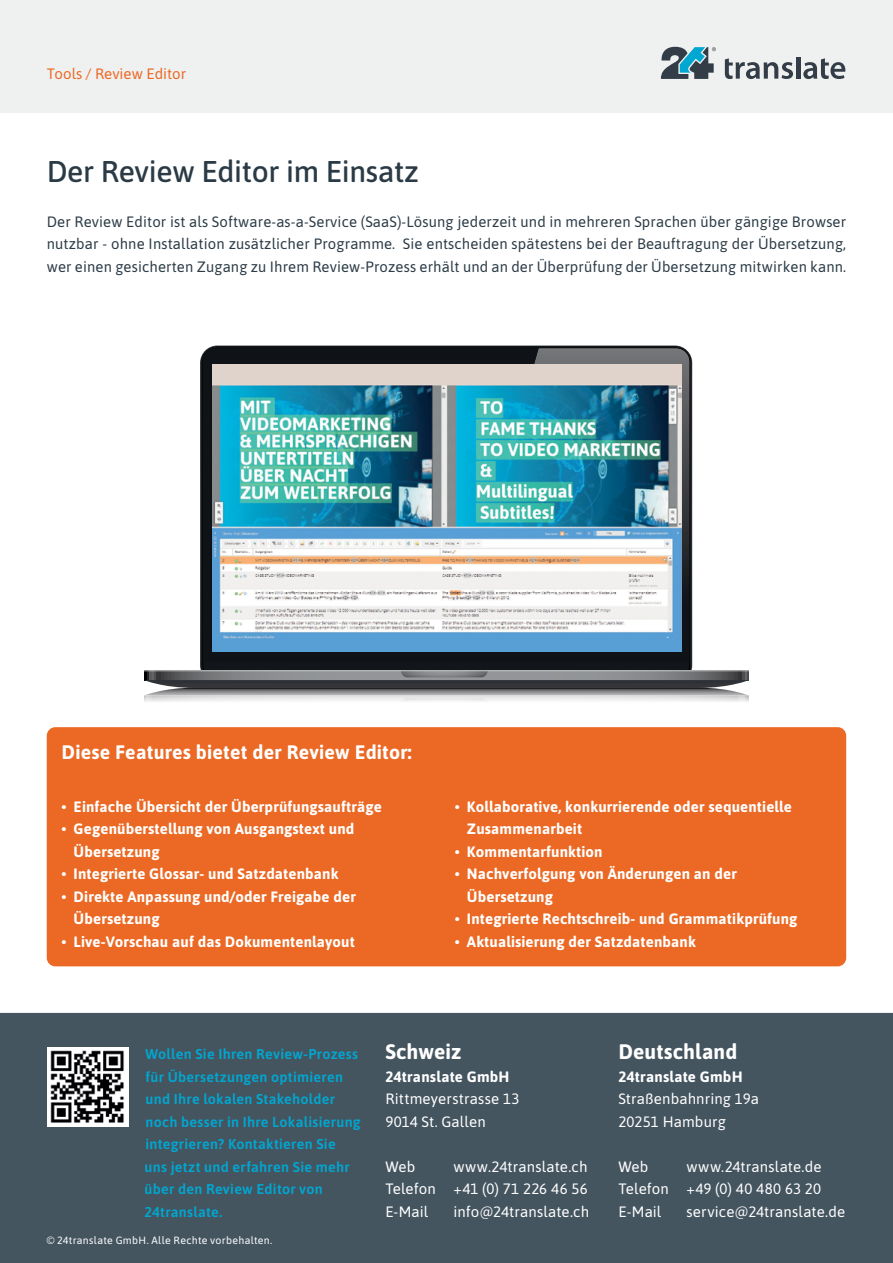
<style>
.page{position:relative;width:893px;height:1263px;background:#fff}
.page>*{position:absolute;margin:0;border:0;box-sizing:border-box;transform-origin:0 0}
.t1{font:500 30px "Asap";letter-spacing:-.01em;color:#2b3b46}
.t2{font:700 21px "Asap";letter-spacing:.005em;color:#fff}
.t3{font:700 19.5px "Asap";letter-spacing:.01em;color:#fff}
.t4{font:700 15px/22.5px "Asap";letter-spacing:.01em;color:#fff}
.t5{font:15px/22.5px "Asap";letter-spacing:.01em;color:#2b3b46;text-align:justify}
.t6{font:15px/22.5px "Asap";letter-spacing:.01em;color:#fff}
.t7{font:15px "Asap";color:#eb6924}
.t8{font:600 14.25px/22.5px "Asap";letter-spacing:.02em;color:#00a7d1}
.t9{font:10.5px "Asap";letter-spacing:.03em;color:#fff}
</style>
<div class="page">
<div style="left:202px;top:347px;width:489px;height:334px;background:#12161a;border-radius:16px"></div>
<hr style="left:144px;top:670px;width:605px;height:1px;background:#c2c3c3">
<svg style="left:449px;top:348px;width:241px;height:314px"></svg>
<svg style="left:144px;top:671px;width:605px;height:31px;background:#87888a"></svg>
<div style="left:0;top:1013px;width:893px;height:250px;background:#455560"></div>
<div style="left:47px;top:1047px;width:82px;height:80px;background:#fff"></div>
<img style="left:50px;top:1050px;width:74px;height:73px">
<div style="left:0;top:0;width:893px;height:113px;background:#eff0f0"></div>
<div style="left:47px;top:727px;width:799px;height:239px;background:#eb6924;border-radius:9px"></div>
<svg style="left:661px;top:47px;width:55px;height:32px"></svg>
<hr style="left:796px;top:57px;width:4px;height:22px;background:#333d47">
<svg style="left:725px;top:58px;width:68px;height:21px"></svg>
<svg style="left:803px;top:58px;width:42px;height:21px"></svg>
<img style="left:212px;top:365px;width:469px;height:285px">
<p class="t7" style="left:47px;top:64px;width:141px">Tools / Review Editor</p>
<h1 class="t1" style="left:47px;top:150px;width:373px">Der Review Editor im Einsatz</h1>
<p class="t5" style="left:47px;top:209px;width:801px">Der Review Editor ist als Software-as-a-Service (SaaS)-Lösung jederzeit und in mehreren Sprachen über gängige Browser nutzbar - ohne Installation zusätzlicher Programme. Sie entscheiden spätestens bei der Beauftragung der Übersetzung, wer einen gesicherten Zugang zu Ihrem Review-Prozess erhält und an der Überprüfung der Übersetzung mitwirken kann.</p>
<h3 class="t3" style="left:62px;top:738px;width:351px">Diese Features bietet der Review Editor:</h3>
<p class="t4" style="left:62px;top:795px;width:322px">• Einfache Übersicht der Überprüfungsaufträge</p>
<p class="t4" style="left:74px;top:817px;width:282px;text-indent:-12px">• Gegenüberstellung von Ausgangstext und<br>Übersetzung</p>
<p class="t4" style="left:62px;top:862px;width:278px">• Integrierte Glossar- und Satzdatenbank</p>
<p class="t4" style="left:74px;top:885px;width:284px;text-indent:-12px">• Direkte Anpassung und/oder Freigabe der<br>Übersetzung</p>
<p class="t4" style="left:62px;top:930px;width:295px">• Live-Vorschau auf das Dokumentenlayout</p>
<p class="t4" style="left:467px;top:795px;width:326px;text-indent:-12px">• Kollaborative, konkurrierende oder sequentielle<br>Zusammenarbeit</p>
<p class="t4" style="left:455px;top:840px;width:149px">• Kommentarfunktion</p>
<p class="t4" style="left:467px;top:862px;width:271px;text-indent:-12px">• Nachverfolgung von Änderungen an der<br>Übersetzung</p>
<p class="t4" style="left:455px;top:907px;width:344px">• Integrierte Rechtschreib- und Grammatikprüfung</p>
<p class="t4" style="left:455px;top:930px;width:242px">• Aktualisierung der Satzdatenbank</p>
<p class="t8" style="left:145px;top:1042px;width:218px">Wollen Sie Ihren Review-Prozess für Übersetzungen optimieren und Ihre lokalen Stakeholder noch besser in Ihre Lokalisierung integrieren? Kontaktieren Sie uns jetzt und erfahren Sie mehr über den Review Editor von<br>24translate.</p>
<p class="t9" style="left:47px;top:1233px;width:227px">© 24translate GmbH. Alle Rechte vorbehalten.</p>
<h2 class="t2" style="left:385px;top:1037px;width:78px">Schweiz</h2>
<p class="t4" style="left:385px;top:1065px;width:126px">24translate GmbH</p>
<p class="t6" style="left:385px;top:1087px;width:136px">Rittmeyerstrasse 13<br>9014 St. Gallen</p>
<p class="t6" style="left:385px;top:1154px;width:31px">Web</p>
<p class="t6" style="left:385px;top:1154px;width:204px;text-align:justify;text-indent:68px">www.24translate.ch Telefon +41 (0) 71 226 46 56<br>E-Mail</p>
<p class="t6" style="left:453px;top:1199px;width:137px">info@24translate.ch</p>
<h2 class="t2" style="left:618px;top:1037px;width:120px">Deutschland</h2>
<p class="t4" style="left:618px;top:1065px;width:126px">24translate GmbH</p>
<p class="t6" style="left:618px;top:1087px;width:142px">Straßenbahnring 19a<br>20251 Hamburg</p>
<p class="t6" style="left:618px;top:1154px;width:31px">Web</p>
<p class="t6" style="left:618px;top:1154px;width:204px;text-align:justify;text-indent:68px">www.24translate.de Telefon +49 (0) 40 480 63 20<br>E-Mail</p>
<p class="t6" style="left:686px;top:1199px;width:160px">service@24translate.de</p>
</div>
